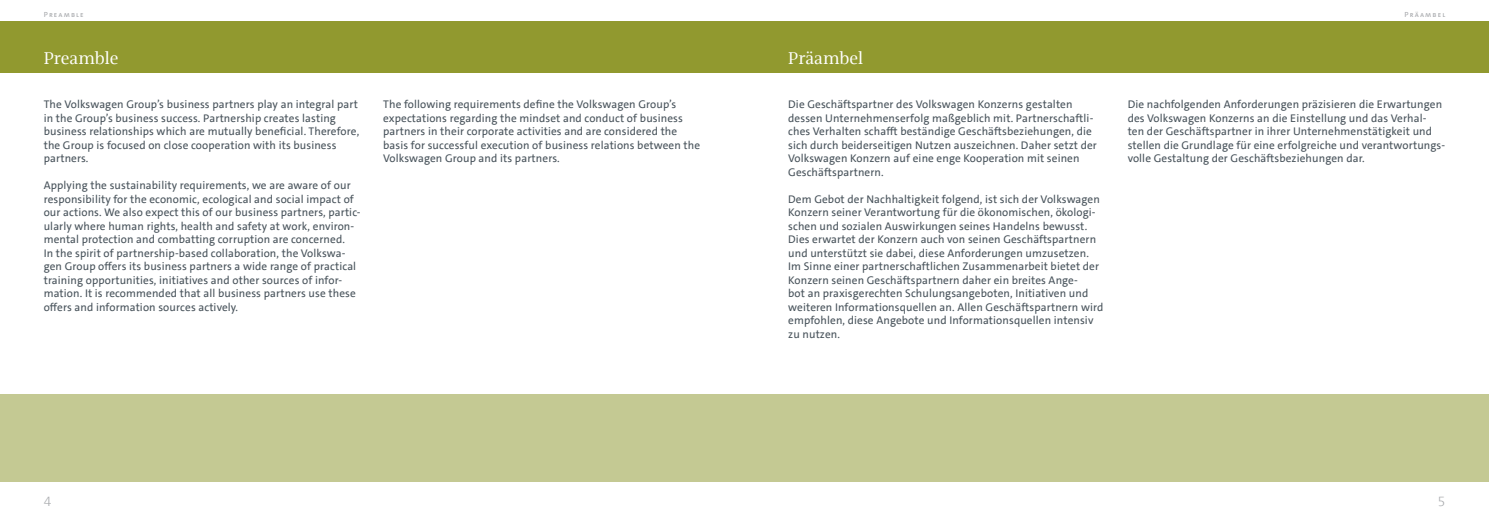
<style>
.page{position:relative;width:1489px;height:525px;background:#fff}
.page>*{position:absolute;margin:0;border:0;box-sizing:border-box;transform-origin:0 0}
.t1{font:17.5px "VWAG The Antiqua";color:#fff}
.t2{font:300 13.75px "VWAG The Sans";color:#a7a9ac}
.t3{font:11.25px/13.5px "VWAG The Sans";letter-spacing:.01em;color:#48535b}
.t4{font:7.5px "VWAG The Sans";letter-spacing:.15em;color:#a7a9ac}
</style>
<div class="page">
<div style="left:0;top:22px;width:1488px;height:51px;background:#91992f"></div>
<div style="left:0;top:393px;width:1488px;height:88px;background:#c4c993"></div>
<p class="t4" style="left:44px;top:10px;width:41px">Preamble</p>
<p class="t4" style="left:1404px;top:10px;width:42px">Präambel</p>
<h1 class="t1" style="left:44px;top:47px;width:76px">Preamble</h1>
<h1 class="t1" style="left:788px;top:46px;width:77px">Präambel</h1>
<p class="t3" style="left:788px;top:98px;width:310px">Die Geschäftspartner des Volkswagen Konzerns gestalten dessen Unternehmenserfolg maßgeblich mit. Partnerschaftli&shy;ches Verhalten schafft beständige Geschäftsbeziehungen, die sich durch beiderseitigen Nutzen auszeichnen. Daher setzt der Volkswagen Konzern auf eine enge Kooperation mit seinen Geschäftspartnern.</p>
<p class="t3" style="left:788px;top:192px;width:316px">Dem Gebot der Nachhaltigkeit folgend, ist sich der Volkswagen Konzern seiner Verantwortung für die ökonomischen, ökologi&shy;schen und sozialen Auswirkungen seines Handelns bewusst.<br>Dies erwartet der Konzern auch von seinen Geschäftspartnern und unterstützt sie dabei, diese Anforderungen umzusetzen.<br>Im Sinne einer partnerschaftlichen Zusammenarbeit bietet der Konzern seinen Geschäftspartnern daher ein breites Ange-<br>bot an praxisgerechten Schulungsangeboten, Initiativen und weiteren Informationsquellen an. Allen Geschäftspartnern wird empfohlen, diese Angebote und Informationsquellen intensiv zu nutzen.</p>
<p class="t3" style="left:44px;top:98px;width:317px">The Volkswagen Group’s business partners play an integral part in the Group’s business success. Partnership creates lasting business relationships which are mutually beneficial. Therefore, the Group is focused on close cooperation with its business partners.</p>
<p class="t3" style="left:44px;top:179px;width:318px">Applying the sustainability requirements, we are aware of our responsibility for the economic, ecological and social impact of our actions. We also expect this of our business partners, partic&shy;ularly where human rights, health and safety at work, environ&shy;mental protection and combatting corruption are concerned.<br>In the spirit of partnership-based collaboration, the Volkswa&shy;gen Group offers its business partners a wide range of practical training opportunities, initiatives and other sources of infor&shy;mation. It is recommended that all business partners use these offers and information sources actively.</p>
<p class="t3" style="left:383px;top:98px;width:318px">The following requirements define the Volkswagen Group’s expectations regarding the mindset and conduct of business partners in their corporate activities and are considered the basis for successful execution of business relations between the Volkswagen Group and its partners.</p>
<p class="t3" style="left:1127px;top:98px;width:319px">Die nachfolgenden Anforderungen präzisieren die Erwartungen des Volkswagen Konzerns an die Einstellung und das Verhal&shy;ten der Geschäftspartner in ihrer Unternehmenstätigkeit und stellen die Grundlage für eine erfolgreiche und verantwortungs&shy;volle Gestaltung der Geschäftsbeziehungen dar.</p>
<p class="t2" style="left:44px;top:492px;width:9px">4</p>
<p class="t2" style="left:1437px;top:492px;width:9px">5</p>
</div>
